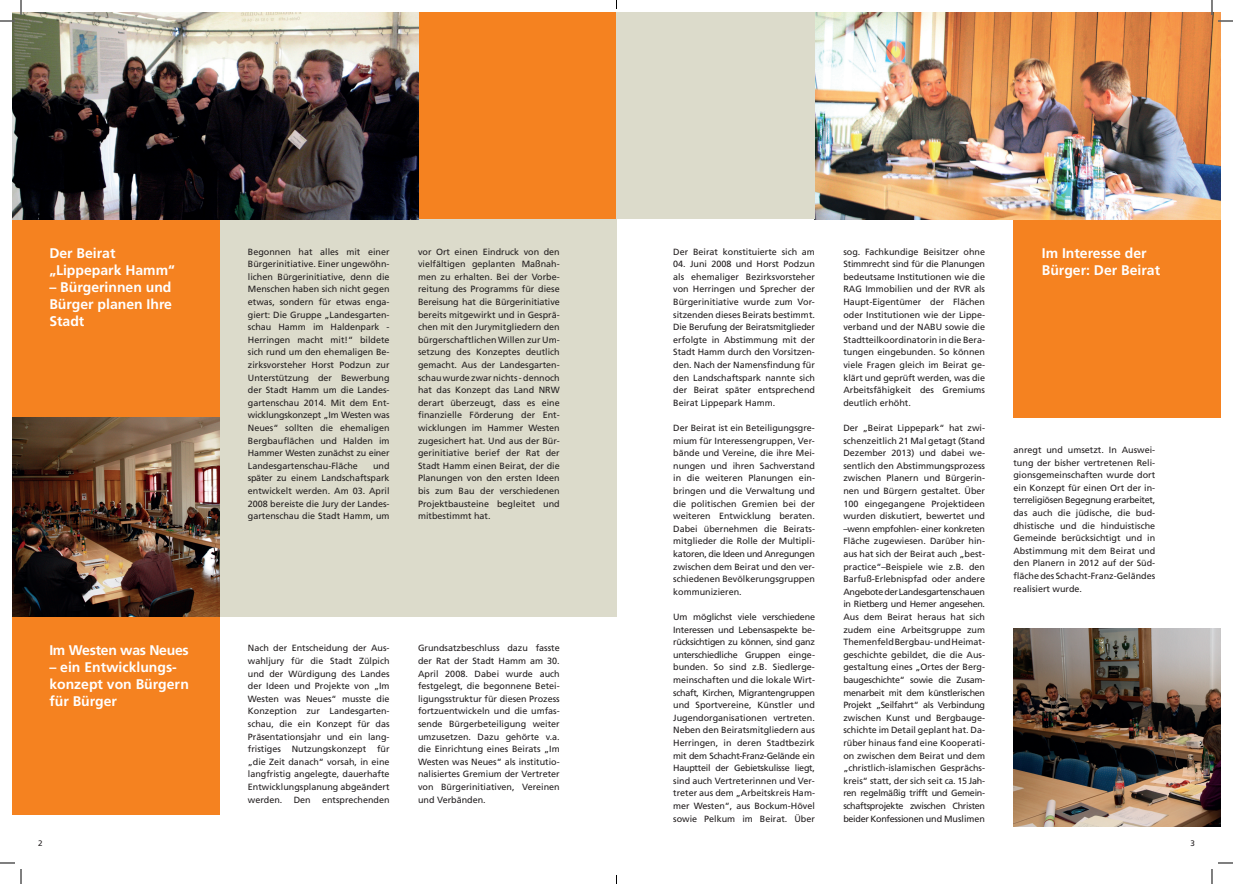
<style>
.page{position:relative;width:1233px;height:884px;background:#fff}
.page>*{position:absolute;margin:0;border:0;box-sizing:border-box;transform-origin:0 0}
.t1{font:700 14px/16.8px "Frutiger";color:#fff}
.t2{font:700 14px "Frutiger";letter-spacing:-.02em;color:#fff}
.t3{font:9px/12.6px "Frutiger";color:#231f20;text-align:justify}
.t4{font:8px "Frutiger";color:#231f20}
</style>
<div class="page">
<div style="left:12px;top:219px;width:207px;height:199px;background:#f58220"></div>
<div style="left:1013px;top:219px;width:207px;height:199px;background:#f58220"></div>
<img style="left:1013px;top:628px;width:207px;height:199px">
<img style="left:815px;top:12px;width:405px;height:207px">
<div style="left:418px;top:12px;width:198px;height:207px;background:#f58220"></div>
<div style="left:616px;top:12px;width:199px;height:207px;background:#dcdbcb"></div>
<div style="left:12px;top:616px;width:207px;height:199px;background:#f58220"></div>
<div style="left:12px;top:418px;width:604px;height:198px;background:#dcdbcb"></div>
<div style="left:219px;top:219px;width:397px;height:199px;background:#dcdbcb"></div>
<img style="left:12px;top:12px;width:406px;height:207px">
<img style="left:12px;top:418px;width:207px;height:198px">
<svg style="left:1218px;top:20px;width:15px;height:2px"></svg>
<svg style="left:1218px;top:862px;width:15px;height:2px"></svg>
<svg style="left:0;top:0;width:22px;height:22px"></svg>
<svg style="left:0;top:862px;width:22px;height:22px"></svg>
<svg style="left:1211px;top:0;width:1px;height:15px"></svg>
<svg style="left:1211px;top:869px;width:1px;height:15px"></svg>
<h1 class="t1" style="left:49px;top:245px;width:127px">Der Beirat „Lippepark Hamm“</h1>
<h1 class="t1" style="left:49px;top:279px;width:124px;text-align:justify">– Bürgerinnen und Bürger planen Ihre Stadt</h1>
<h1 class="t2" style="left:49px;top:642px;width:141px">Im Westen was Neues</h1>
<h1 class="t1" style="left:49px;top:659px;width:141px">– ein Entwicklungs&shy;konzept von Bürgern für Bürger</h1>
<p class="t3" style="left:248px;top:245px;width:143px">Begonnen hat alles mit einer Bürgerinitiative. Einer ungewöhn&shy;lichen Bürgerinitiative, denn die Menschen haben sich nicht gegen etwas, sondern für etwas enga&shy;giert: Die Gruppe „Landesgarten&shy;schau Hamm im Haldenpark - Herringen macht mit!“ bildete sich rund um den ehemaligen Be&shy;zirksvorsteher Horst Podzun zur Unterstützung der Bewerbung der Stadt Hamm um die Landes&shy;gartenschau 2014. Mit dem Ent&shy;wicklungskonzept „Im Westen was Neues“ sollten die ehemaligen Bergbauflächen und Halden im Hammer Westen zunächst zu einer Landesgartenschau-Fläche</p>
<p class="t3" style="left:248px;top:459px;width:143px;text-indent:125px">und später zu einem Landschaftspark entwickelt werden. Am 03. April 2008 bereiste die Jury der Landes&shy;gartenschau die Stadt Hamm, um</p>
<p class="t3" style="left:418px;top:245px;width:143px">vor Ort einen Eindruck von den vielfältigen geplanten Maßnah&shy;men zu erhalten. Bei der Vorbe&shy;reitung des Programms für diese Bereisung hat die Bürgerinitiative bereits mitgewirkt und in Gesprä&shy;chen mit den Jurymitgliedern den bürgerschaftlichen Willen zur Um&shy;setzung des Konzeptes deutlich gemacht. Aus der Landesgarten&shy;schau wurde zwar nichts - dennoch hat das Konzept das Land NRW derart überzeugt, dass es eine finanzielle Förderung der Ent&shy;wicklungen im Hammer Westen zugesichert hat. Und aus der Bür&shy;gerinitiative berief der Rat der Stadt Hamm einen Beirat, der die Planungen von den ersten Ideen bis zum Bau der verschiedenen Projektbausteine begleitet und mitbestimmt hat.</p>
<p class="t3" style="left:248px;top:642px;width:143px">Nach der Entscheidung der Aus&shy;wahljury für die Stadt Zülpich und der Würdigung des Landes der Ideen und Projekte von „Im Westen was Neues“ musste die Konzeption zur Landesgarten&shy;schau, die ein Konzept für das Präsentationsjahr und ein lang&shy;fristiges Nutzungskonzept für „die Zeit danach“ vorsah, in eine langfristig angelegte, dauerhafte Entwicklungsplanung abgeändert werden.</p>
<p class="t3" style="left:294px;top:793px;width:19px">Den</p>
<p class="t3" style="left:322px;top:793px;width:69px">entsprechenden</p>
<p class="t3" style="left:418px;top:642px;width:143px">Grundsatzbeschluss dazu fasste der Rat der Stadt Hamm am 30.<br>April 2008. Dabei wurde auch festgelegt, die begonnene Betei&shy;ligungsstruktur für diesen Prozess fortzuentwickeln und die umfas&shy;sende Bürgerbeteiligung weiter umzusetzen. Dazu gehörte v.a. die Einrichtung eines Beirats „Im Westen was Neues“ als institutio&shy;nalisiertes Gremium der Vertreter von Bürgerinitiativen, Vereinen und Verbänden.</p>
<p class="t3" style="left:673px;top:245px;width:143px">Der Beirat konstituierte sich am</p>
<p class="t3" style="left:673px;top:258px;width:143px">04. Juni 2008 und Horst Podzun als ehemaliger Bezirksvorsteher von Herringen und Sprecher der Bürgerinitiative wurde zum Vor&shy;sitzenden dieses Beirats bestimmt.<br>Die Berufung der Beiratsmitglieder erfolgte in Abstimmung mit der Stadt Hamm durch den Vorsitzen&shy;den. Nach der Namensfindung für den Landschaftspark nannte sich der Beirat später entsprechend Beirat Lippepark Hamm.</p>
<p class="t3" style="left:673px;top:422px;width:143px">Der Beirat ist ein Beteiligungsgre&shy;mium für Interessengruppen, Ver&shy;bände und Vereine, die ihre Mei&shy;nungen und ihren Sachverstand in die weiteren Planungen ein&shy;bringen und die Verwaltung und die politischen Gremien bei der weiteren Entwicklung beraten.<br>Dabei übernehmen die Beirats&shy;mitglieder die Rolle der Multipli&shy;katoren, die Ideen und Anregungen zwischen dem Beirat und den ver&shy;schiedenen Bevölkerungsgruppen kommunizieren.</p>
<p class="t3" style="left:673px;top:611px;width:143px">Um möglichst viele verschiedene Interessen und Lebensaspekte be&shy;rücksichtigen zu können, sind ganz unterschiedliche Gruppen einge&shy;bunden. So sind z.B. Siedlerge&shy;meinschaften und die lokale Wirt&shy;schaft, Kirchen, Migrantengruppen und Sportvereine, Künstler und Jugendorganisationen vertreten.<br>Neben den Beiratsmitgliedern aus Herringen, in deren Stadtbezirk mit dem Schacht-Franz-Gelände ein Hauptteil der Gebietskulisse liegt, sind auch Vertreterinnen und Ver&shy;treter aus dem „Arbeitskreis Ham&shy;mer Westen“, aus Bockum-Hövel sowie Pelkum im Beirat. Über</p>
<p class="t3" style="left:843px;top:245px;width:143px">sog. Fachkundige Beisitzer ohne Stimmrecht sind für die Planungen bedeutsame Institutionen wie die RAG Immobilien und der RVR als Haupt-Eigentümer der Flächen oder Institutionen wie der Lippe&shy;verband und der NABU sowie die Stadtteilkoordinatorin in die Bera&shy;tungen eingebunden. So können viele Fragen gleich im Beirat ge&shy;klärt und geprüft werden, was die Arbeitsfähigkeit des Gremiums deutlich erhöht.</p>
<p class="t3" style="left:843px;top:422px;width:143px">Der „Beirat Lippepark“ hat zwi&shy;schenzeitlich 21 Mal getagt (Stand Dezember 2013) und dabei we&shy;sentlich den Abstimmungsprozess zwischen Planern und Bürgerin&shy;nen und Bürgern gestaltet. Über 100 eingegangene Projektideen wurden diskutiert, bewertet und –wenn empfohlen- einer konkreten Fläche zugewiesen. Darüber hin&shy;aus hat sich der Beirat auch „best&shy;practice“–Beispiele wie z.B. den Barfuß-Erlebnispfad oder andere Angebote der Landesgartenschauen in Rietberg und Hemer angesehen.<br>Aus dem Beirat heraus hat sich zudem eine Arbeitsgruppe zum Themenfeld Bergbau- und Heimat&shy;geschichte gebildet, die die Aus&shy;gestaltung eines „Ortes der Berg&shy;baugeschichte“ sowie die Zusam&shy;menarbeit mit dem künstlerischen Projekt „Seilfahrt“ als Verbindung zwischen Kunst und Bergbauge&shy;schichte im Detail geplant hat. Da&shy;rüber hinaus fand eine Kooperati&shy;on zwischen dem Beirat und dem „christlich-islamischen Gesprächs&shy;kreis“ statt, der sich seit ca. 15 Jah&shy;ren regelmäßig trifft und Gemein&shy;schaftsprojekte zwischen Christen beider Konfessionen und Muslimen</p>
<h1 class="t1" style="left:1041px;top:245px;width:120px">Im Interesse der<br>Bürger: Der Beirat</h1>
<p class="t3" style="left:1013px;top:444px;width:143px">anregt und umsetzt. In Auswei&shy;tung der bisher vertretenen Reli&shy;gionsgemeinschaften wurde dort ein Konzept für einen Ort der in&shy;terreligiösen Begegnung erarbeitet, das auch die jüdische, die bud&shy;dhistische und die hinduistische Gemeinde berücksichtigt und in Abstimmung mit dem Beirat und den Planern in 2012 auf der Süd&shy;fläche des Schacht-Franz-Geländes realisiert wurde.</p>
<p class="t4" style="left:38px;top:838px;width:6px">2</p>
<p class="t4" style="left:1190px;top:838px;width:6px">3</p>
</div>
